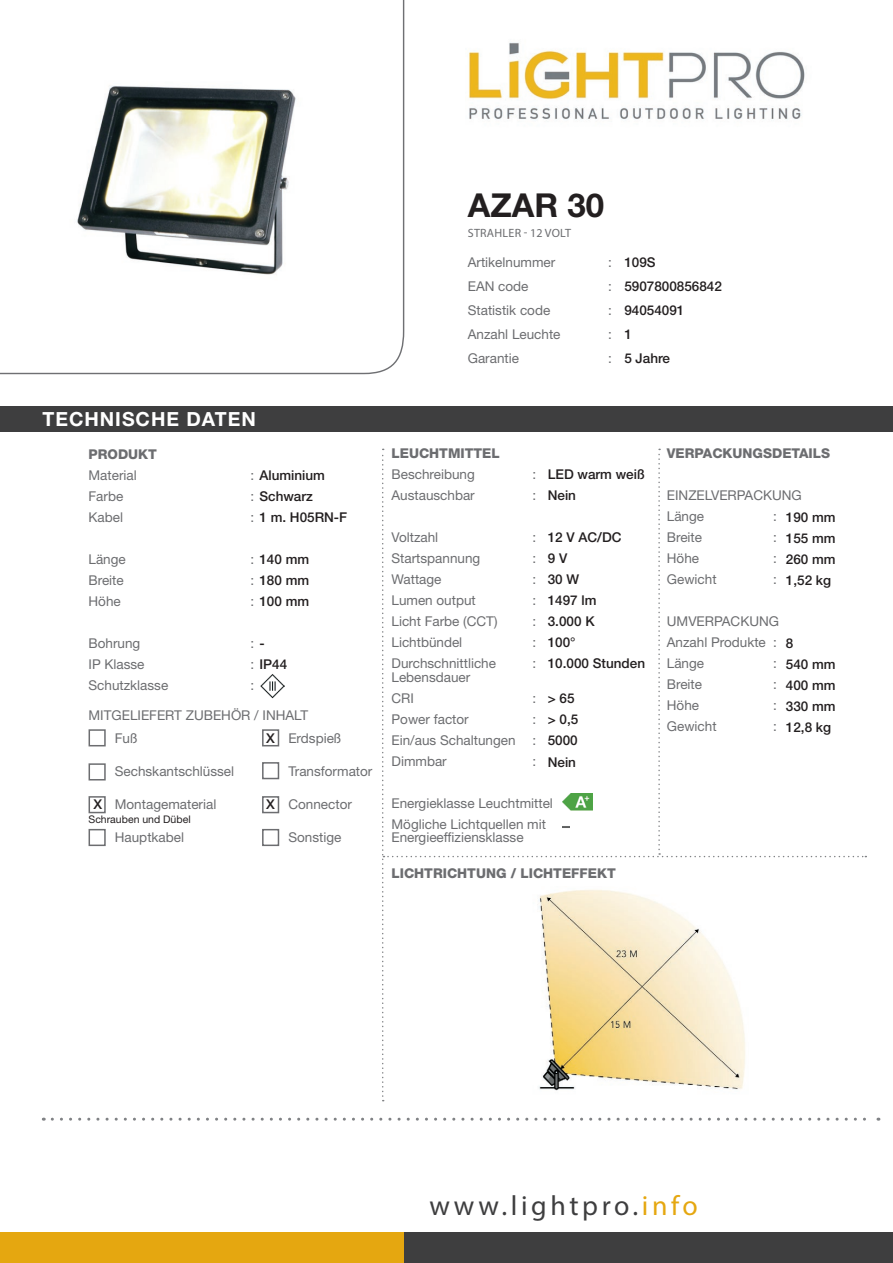
<style>
.page{position:relative;width:893px;height:1263px;background:#fff}
.page>*{position:absolute;margin:0;border:0;box-sizing:border-box;transform-origin:0 0}
.t1{font:700 33px "Helvetica Neue LT Std";color:#231f20}
.t2{font:27.9px "Myriad Pro";letter-spacing:.13em;color:#3e3e3f}
.t3{font:700 19.5px "Helvetica Neue LT Std";letter-spacing:.05em;color:#fff}
.t4{font:13.5px/21px "Helvetica Neue LT Std";color:#6c6d70}
.t5{font:500 13.5px/21px "Helvetica Neue LT Std";color:#231f20}
.t6{font:800 13.5px "Helvetica Neue LT Std";color:#6c6d70}
.t7{font:12px "Myriad Pro";letter-spacing:.02em;color:#6c6d70}
.t8{font:10.5px "Helvetica Neue LT Std";color:#231f20}
.s1{font-weight:400;color:#6c6d70}
.s2{font-weight:500;color:#231f20}
.s3{color:#e5a710}
</style>
<div class="page">
<svg style="left:0;top:0;width:405px;height:375px"></svg>
<div style="left:0;top:406px;width:893px;height:26px;background:#3e3e3f"></div>
<svg style="left:52px;top:1118px;width:827px;height:3px"></svg>
<div style="left:404px;top:1232px;width:489px;height:31px;background:#3e3e3f"></div>
<div style="left:0;top:1232px;width:404px;height:31px;background:#e5a710"></div>
<svg style="left:382px;top:449px;width:484px;height:652px"></svg>
<div style="left:89px;top:729px;width:17px;height:17px;border:2px solid #6c6d70"></div>
<div style="left:89px;top:763px;width:17px;height:17px;border:2px solid #6c6d70"></div>
<div style="left:89px;top:796px;width:17px;height:17px;border:2px solid #6c6d70"></div>
<div style="left:262px;top:729px;width:17px;height:17px;border:2px solid #6c6d70"></div>
<div style="left:262px;top:762px;width:17px;height:17px;border:2px solid #6c6d70"></div>
<div style="left:262px;top:796px;width:17px;height:17px;border:2px solid #6c6d70"></div>
<div style="left:262px;top:829px;width:17px;height:17px;border:2px solid #6c6d70"></div>
<div style="left:89px;top:829px;width:17px;height:17px;border:2px solid #6c6d70"></div>
<img style="left:403px;top:887px;width:454px;height:212px">
<img style="left:260px;top:674px;width:25px;height:24px">
<img style="left:35px;top:72px;width:335px;height:243px">
<img style="left:468px;top:42px;width:337px;height:78px">
<img style="left:563px;top:793px;width:29px;height:17px">
<img style="left:563px;top:819px;width:6px;height:17px">
<h1 class="t1" style="left:468px;top:185px;width:138px">AZAR 30</h1>
<p class="t7" style="left:468px;top:225px;width:105px">STRAHLER - 12 VOLT</p>
<p class="t4" style="left:468px;top:252px;width:89px">Artikelnummer</p>
<p class="t4" style="left:608px;top:252px;width:5px">:</p>
<p class="t4" style="left:468px;top:276px;width:62px">EAN code</p>
<p class="t4" style="left:608px;top:276px;width:5px">:</p>
<p class="t4" style="left:468px;top:300px;width:84px">Statistik code</p>
<p class="t4" style="left:608px;top:300px;width:5px">:</p>
<p class="t4" style="left:468px;top:324px;width:94px">Anzahl Leuchte</p>
<p class="t4" style="left:608px;top:324px;width:5px">:</p>
<p class="t4" style="left:468px;top:348px;width:53px">Garantie</p>
<p class="t4" style="left:608px;top:348px;width:5px">:</p>
<p class="t5" style="left:624px;top:250px;width:99px;line-height:24px">109S<br>5907800856842<br>94054091<br>1<br>5 Jahre</p>
<h3 class="t3" style="left:43px;top:407px;width:215px">TECHNISCHE DATEN</h3>
<p class="t6" style="left:89px;top:446px;width:70px">PRODUKT</p>
<p class="t4" style="left:89px;top:464px;width:50px">Material</p>
<p class="t5" style="left:251px;top:465px;width:76px"><span class="s1">:</span> Aluminium</p>
<p class="t4" style="left:89px;top:485px;width:36px">Farbe</p>
<p class="t5" style="left:251px;top:486px;width:64px"><span class="s1">:</span> Schwarz</p>
<p class="t4" style="left:89px;top:506px;width:36px">Kabel</p>
<p class="t5" style="left:251px;top:507px;width:98px"><span class="s1">:</span> 1 m. H05RN-F</p>
<p class="t4" style="left:89px;top:548px;width:39px">Länge</p>
<p class="t5" style="left:251px;top:549px;width:60px"><span class="s1">:</span> 140 mm</p>
<p class="t4" style="left:89px;top:569px;width:37px">Breite</p>
<p class="t5" style="left:251px;top:570px;width:60px"><span class="s1">:</span> 180 mm</p>
<p class="t4" style="left:89px;top:590px;width:34px">Höhe</p>
<p class="t5" style="left:251px;top:591px;width:60px"><span class="s1">:</span> 100 mm</p>
<p class="t4" style="left:89px;top:632px;width:53px">Bohrung</p>
<p class="t4" style="left:251px;top:632px;width:16px">: <span class="s2">-</span></p>
<p class="t4" style="left:89px;top:653px;width:57px">IP Klasse</p>
<p class="t5" style="left:251px;top:654px;width:38px"><span class="s1">:</span> IP44</p>
<p class="t4" style="left:89px;top:674px;width:81px">Schutzklasse</p>
<p class="t4" style="left:251px;top:674px;width:5px">:</p>
<p class="t4" style="left:89px;top:704px;width:221px">MITGELIEFERT ZUBEHÖR / INHALT</p>
<p class="t5" style="left:266px;top:727px;width:10px">X</p>
<p class="t4" style="left:115px;top:728px;width:24px">Fuß</p>
<p class="t4" style="left:115px;top:761px;width:121px">Sechskantschlüssel</p>
<p class="t4" style="left:115px;top:794px;width:103px">Montagematerial</p>
<p class="t4" style="left:115px;top:827px;width:71px">Hauptkabel</p>
<p class="t5" style="left:94px;top:794px;width:10px">X</p>
<p class="t5" style="left:266px;top:793px;width:10px">X</p>
<p class="t8" style="left:89px;top:813px;width:104px">Schrauben und Dübel</p>
<p class="t4" style="left:288px;top:728px;width:55px">Erdspieß</p>
<p class="t4" style="left:288px;top:761px;width:86px">Transformator</p>
<p class="t4" style="left:288px;top:794px;width:65px">Connector</p>
<p class="t4" style="left:288px;top:827px;width:55px">Sonstige</p>
<p class="t6" style="left:391px;top:445px;width:110px">LEUCHTMITTEL</p>
<p class="t4" style="left:391px;top:464px;width:85px">Beschreibung</p>
<p class="t4" style="left:532px;top:464px;width:5px">:</p>
<p class="t4" style="left:391px;top:485px;width:85px">Austauschbar</p>
<p class="t4" style="left:532px;top:485px;width:5px">:</p>
<p class="t4" style="left:391px;top:527px;width:48px">Voltzahl</p>
<p class="t4" style="left:532px;top:527px;width:5px">:</p>
<p class="t4" style="left:391px;top:548px;width:90px">Startspannung</p>
<p class="t4" style="left:532px;top:548px;width:5px">:</p>
<p class="t4" style="left:391px;top:569px;width:52px">Wattage</p>
<p class="t4" style="left:532px;top:569px;width:5px">:</p>
<p class="t4" style="left:391px;top:590px;width:86px">Lumen output</p>
<p class="t4" style="left:532px;top:590px;width:5px">:</p>
<p class="t4" style="left:391px;top:611px;width:108px">Licht Farbe (CCT)</p>
<p class="t4" style="left:532px;top:611px;width:5px">:</p>
<p class="t4" style="left:391px;top:632px;width:72px">Lichtbündel</p>
<p class="t4" style="left:532px;top:632px;width:5px">:</p>
<p class="t4" style="left:391px;top:653px;width:106px">Durchschnittliche</p>
<p class="t4" style="left:532px;top:653px;width:5px">:</p>
<p class="t4" style="left:391px;top:666px;width:80px">Lebensdauer<br>CRI</p>
<p class="t5" style="left:548px;top:464px;width:99px">LED warm weiß<br>Nein</p>
<p class="t5" style="left:548px;top:527px;width:99px">12 V AC/DC<br>9 V<br>30 W<br>1497 lm<br>3.000 K<br>100°<br>10.000 Stunden</p>
<p class="t5" style="left:548px;top:687px;width:32px">&gt; 65 &gt; 0,5<br>5000</p>
<p class="t4" style="left:532px;top:687px;width:5px">:</p>
<p class="t4" style="left:391px;top:708px;width:79px">Power factor</p>
<p class="t4" style="left:532px;top:708px;width:5px">:</p>
<p class="t4" style="left:391px;top:729px;width:126px">Ein/aus Schaltungen</p>
<p class="t4" style="left:532px;top:729px;width:5px">:</p>
<p class="t4" style="left:391px;top:750px;width:57px">Dimmbar</p>
<p class="t4" style="left:532px;top:750px;width:5px">:</p>
<p class="t4" style="left:391px;top:792px;width:163px">Energieklasse Leuchtmittel<br>Mögliche Lichtquellen mit</p>
<p class="t4" style="left:391px;top:827px;width:134px">Energieeffiziensklasse</p>
<p class="t5" style="left:548px;top:752px;width:30px">Nein</p>
<p class="t6" style="left:391px;top:865px;width:226px">LICHTRICHTUNG / LICHTEFFEKT</p>
<p class="t6" style="left:667px;top:445px;width:165px">VERPACKUNGSDETAILS</p>
<p class="t4" style="left:667px;top:485px;width:136px">EINZELVERPACKUNG<br>Länge</p>
<p class="t5" style="left:786px;top:507px;width:51px;text-align:justify">190 mm 155 mm 260 mm 1,52 kg</p>
<p class="t4" style="left:773px;top:506px;width:5px">:</p>
<p class="t4" style="left:667px;top:527px;width:37px">Breite</p>
<p class="t4" style="left:773px;top:527px;width:5px">:</p>
<p class="t4" style="left:667px;top:548px;width:34px">Höhe</p>
<p class="t4" style="left:773px;top:548px;width:5px">:</p>
<p class="t4" style="left:667px;top:569px;width:51px">Gewicht</p>
<p class="t4" style="left:773px;top:569px;width:5px">:</p>
<p class="t4" style="left:667px;top:611px;width:114px">UMVERPACKUNG<br>Anzahl Produkte :<br>Länge</p>
<p class="t5" style="left:786px;top:633px;width:51px">8<br>540 mm<br>400 mm<br>330 mm<br>12,8 kg</p>
<p class="t4" style="left:773px;top:653px;width:5px">:</p>
<p class="t4" style="left:667px;top:674px;width:37px">Breite</p>
<p class="t4" style="left:773px;top:674px;width:5px">:</p>
<p class="t4" style="left:667px;top:695px;width:34px">Höhe</p>
<p class="t4" style="left:773px;top:695px;width:5px">:</p>
<p class="t4" style="left:667px;top:716px;width:51px">Gewicht</p>
<p class="t4" style="left:773px;top:716px;width:5px">:</p>
<h2 class="t2" style="left:429px;top:1188px;width:270px">www.lightpro.<span class="s3">info</span></h2>
</div>
